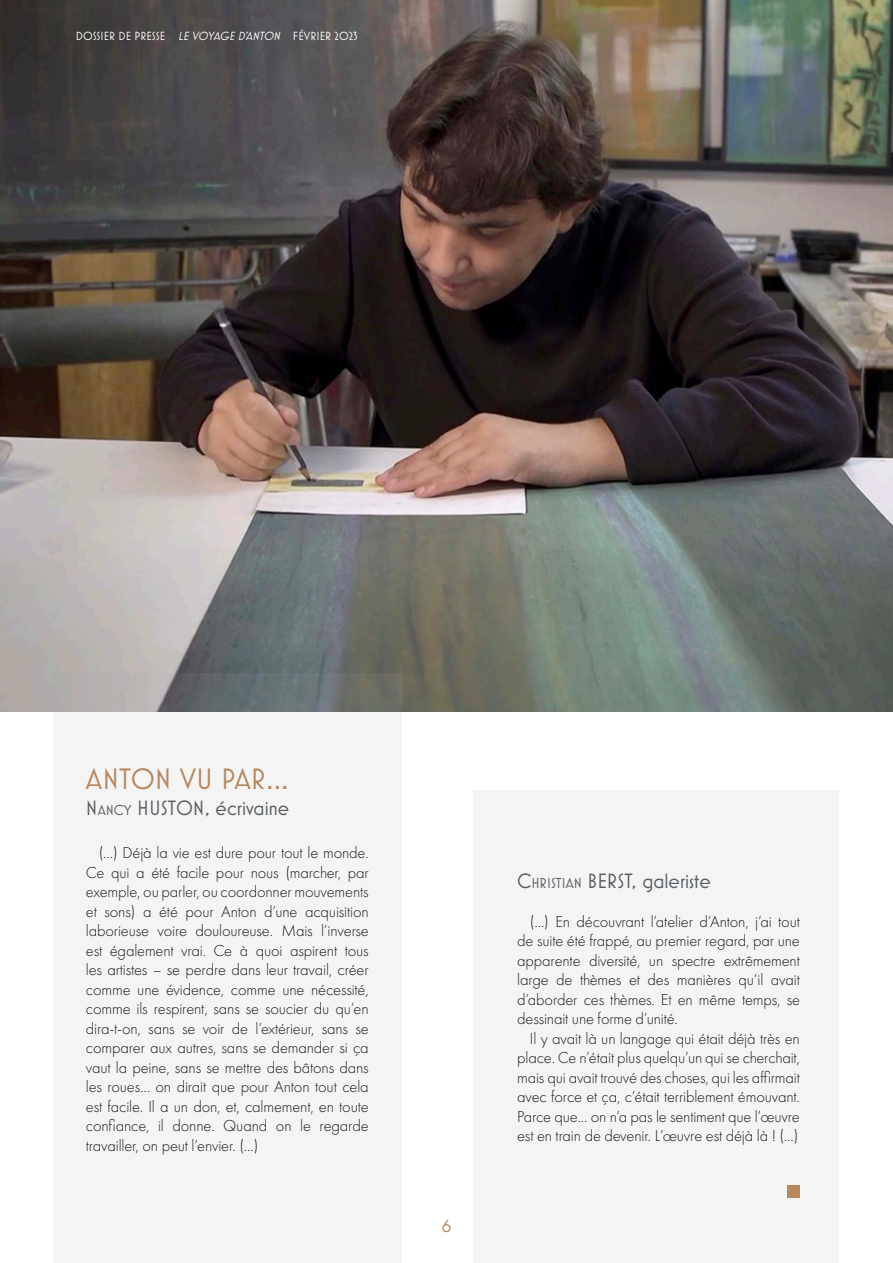
<style>
.page{position:relative;width:893px;height:1263px;background:#fff}
.page>*{position:absolute;margin:0;border:0;box-sizing:border-box;transform-origin:0 0}
.t1{font:30px "Mostra Nuova";color:#b68961}
.t2{font:21px "Mostra Nuova";color:#575d62}
.t3{font:18px "Futura PT";color:#b68961}
.t4{font:300 16.5px/19.5px "Futura PT";letter-spacing:-.01em;color:#161a1d;text-align:justify}
.t5{font:12px "Mostra Nuova";color:#fff}
.s1{font-style:italic}
.s2{font-style:inherit}
.s3{font-size:14.7px}
</style>
<div class="page">
<img style="left:0;top:0;width:893px;height:711px">
<div style="left:473px;top:790px;width:366px;height:473px;background:#f4f4f5"></div>
<div style="left:53px;top:673px;width:349px;height:590px;background:#f4f4f5"></div>
<div style="left:787px;top:1185px;width:13px;height:13px;background:#b68961"></div>
<p class="t5" style="left:76px;top:29px;width:283px">DOSSIER DE PRESSE <span class="s1">LE VOYAGE D’ANTON</span> FÉVRIER 2023</p>
<p class="t1" style="left:86px;top:762px;width:204px">ANTON VU PAR...</p>
<p class="t2" style="left:86px;top:795px;width:205px"><span class="s2">N</span><span class="s3">AN CY</span> HUSTON, écrivaine</p>
<p class="t4" style="left:86px;top:843px;width:284px;text-indent:13px">(…) Déjà la vie est dure pour tout le monde.<br>Ce qui a été facile pour nous (marcher, par exemple, ou parler, ou coordonner mouvements et sons) a été pour Anton d’une acquisition laborieuse voire douloureuse. Mais l’inverse est également vrai. Ce à quoi aspirent tous les artistes – se perdre dans leur travail, créer comme une évidence, comme une nécessité, comme ils respirent, sans se soucier du qu’en dira-t-on, sans se voir de l’extérieur, sans se comparer aux autres, sans se demander si ça vaut la peine, sans se mettre des bâtons dans les roues… on dirait que pour Anton tout cela est facile. Il a un don, et, calmement, en toute confiance, il donne. Quand on le regarde travailler, on peut l’envier. (…)</p>
<p class="t3" style="left:441px;top:1215px;width:12px">6</p>
<p class="t2" style="left:517px;top:868px;width:195px"><span class="s2">C</span><span class="s3">HRISTIAN</span> BERST, galeriste</p>
<p class="t4" style="left:517px;top:911px;width:284px;text-indent:13px">(…) En découvrant l’atelier d’Anton, j’ai tout de suite été frappé, au premier regard, par une apparente diversité, un spectre extrêmement large de thèmes et des manières qu’il avait d’aborder ces thèmes. Et en même temps, se dessinait une forme d’unité.</p>
<p class="t4" style="left:517px;top:1028px;width:284px;text-indent:13px">Il y avait là un langage qui était déjà très en place. Ce n’était plus quelqu’un qui se cherchait, mais qui avait trouvé des choses, qui les affirmait avec force et ça, c’était terriblement émouvant.<br>Parce que… on n’a pas le sentiment que l’œuvre est en train de devenir. L’œuvre est déjà là ! (…)</p>
</div>
